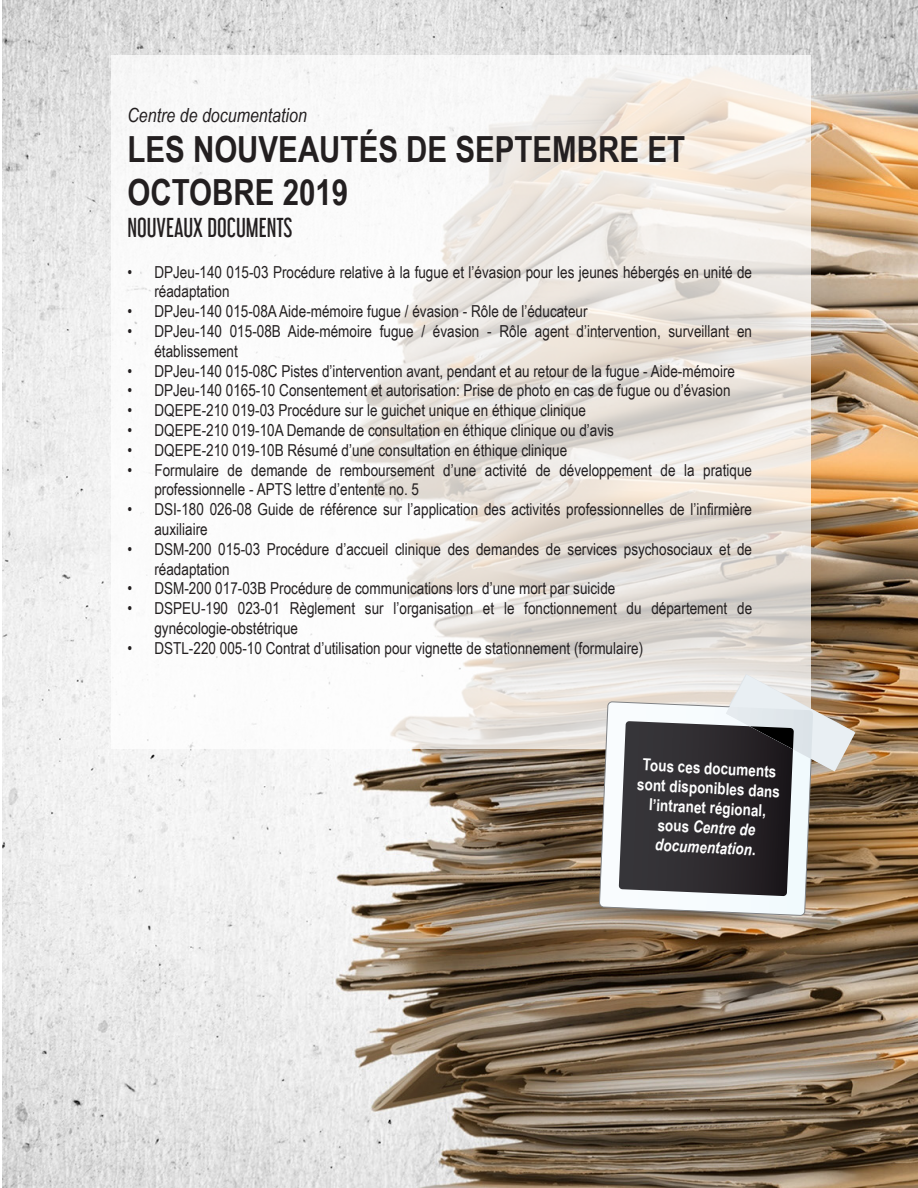
<style>
.page{position:relative;width:918px;height:1188px;background:#fff}
.page>*{position:absolute;margin:0;border:0;box-sizing:border-box;transform-origin:0 0}
.t1{font:700 36px "Arial Narrow";color:#231f20}
.Sous-titre_texte{font:24px "Libel Suit Rg";color:#231f20}
.t2{font:italic 19.5px "Arial Narrow";color:#231f20}
.t3{font:16.5px/19.8px "Arial Narrow";color:#231f20}
.Sous-titre_texte-2{font:700 16.5px/19.8px "Arial Narrow";color:#fff;text-align:center}
.s1{font-style:italic}
</style>
<div class="page">
<img style="left:2px;top:0;width:916px;height:1188px">
<svg style="left:111px;top:55px;width:700px;height:693px;fill:#f7f4f4"></svg>
<svg style="left:599px;top:702px;width:214px;height:213px"></svg>
<svg style="left:619px;top:674px;width:236px;height:222px;background:#736e6b"></svg>
<p class="t2" style="left:127px;top:102px;width:181px">Centre de documentation</p>
<p class="t1" style="left:127px;top:122px;width:559px">LES NOUVEAUTÉS DE SEPTEMBRE ET</p>
<p class="t1" style="left:127px;top:166px;width:222px">OCTOBRE 2019</p>
<p class="Sous-titre_texte" style="left:127px;top:208px;width:167px">NOUVEAUX DOCUMENTS</p>
<p class="t3" style="left:154px;top:261px;width:599px;text-indent:-27px">• DPJeu-140 015-03 Procédure relative à la fugue et l’évasion pour les jeunes hébergés en unité de réadaptation</p>
<p class="t3" style="left:127px;top:301px;width:462px">• DPJeu-140 015-08A Aide-mémoire fugue / évasion - Rôle de l’éducateur</p>
<p class="t3" style="left:154px;top:321px;width:599px;text-indent:-27px">• DPJeu-140 015-08B Aide-mémoire fugue / évasion - Rôle agent d’intervention, surveillant en établissement</p>
<p class="t3" style="left:127px;top:360px;width:609px">• DPJeu-140 015-08C Pistes d’intervention avant, pendant et au retour de la fugue - Aide-mémoire</p>
<p class="t3" style="left:127px;top:380px;width:605px">• DPJeu-140 0165-10 Consentement et autorisation: Prise de photo en cas de fugue ou d’évasion</p>
<p class="t3" style="left:127px;top:400px;width:460px">• DQEPE-210 019-03 Procédure sur le guichet unique en éthique clinique</p>
<p class="t3" style="left:127px;top:420px;width:488px">• DQEPE-210 019-10A Demande de consultation en éthique clinique ou d’avis</p>
<p class="t3" style="left:127px;top:440px;width:441px">• DQEPE-210 019-10B Résumé d’une consultation en éthique clinique</p>
<p class="t3" style="left:154px;top:459px;width:599px;text-indent:-27px">• Formulaire de demande de remboursement d’une activité de développement de la pratique professionnelle - APTS lettre d’entente no. 5</p>
<p class="t3" style="left:154px;top:499px;width:599px;text-indent:-27px">• DSI-180 026-08 Guide de référence sur l’application des activités professionnelles de l’infirmière auxiliaire</p>
<p class="t3" style="left:154px;top:539px;width:599px;text-indent:-27px">• DSM-200 015-03 Procédure d’accueil clinique des demandes de services psychosociaux et de réadaptation</p>
<p class="t3" style="left:127px;top:578px;width:489px">• DSM-200 017-03B Procédure de communications lors d’une mort par suicide</p>
<p class="t3" style="left:154px;top:598px;width:599px;text-indent:-27px">• DSPEU-190 023-01 Règlement sur l’organisation et le fonctionnement du département de gynécologie-obstétrique</p>
<p class="t3" style="left:127px;top:638px;width:517px">• DSTL-220 005-10 Contrat d’utilisation pour vignette de stationnement (formulaire)</p>
<p class="Sous-titre_texte-2" style="left:639px;top:754px;width:144px;rotate:3deg">Tous ces documents sont disponibles dans l’intranet régional, sous <span class="s1">Centre de documentation</span>.</p>
</div>
